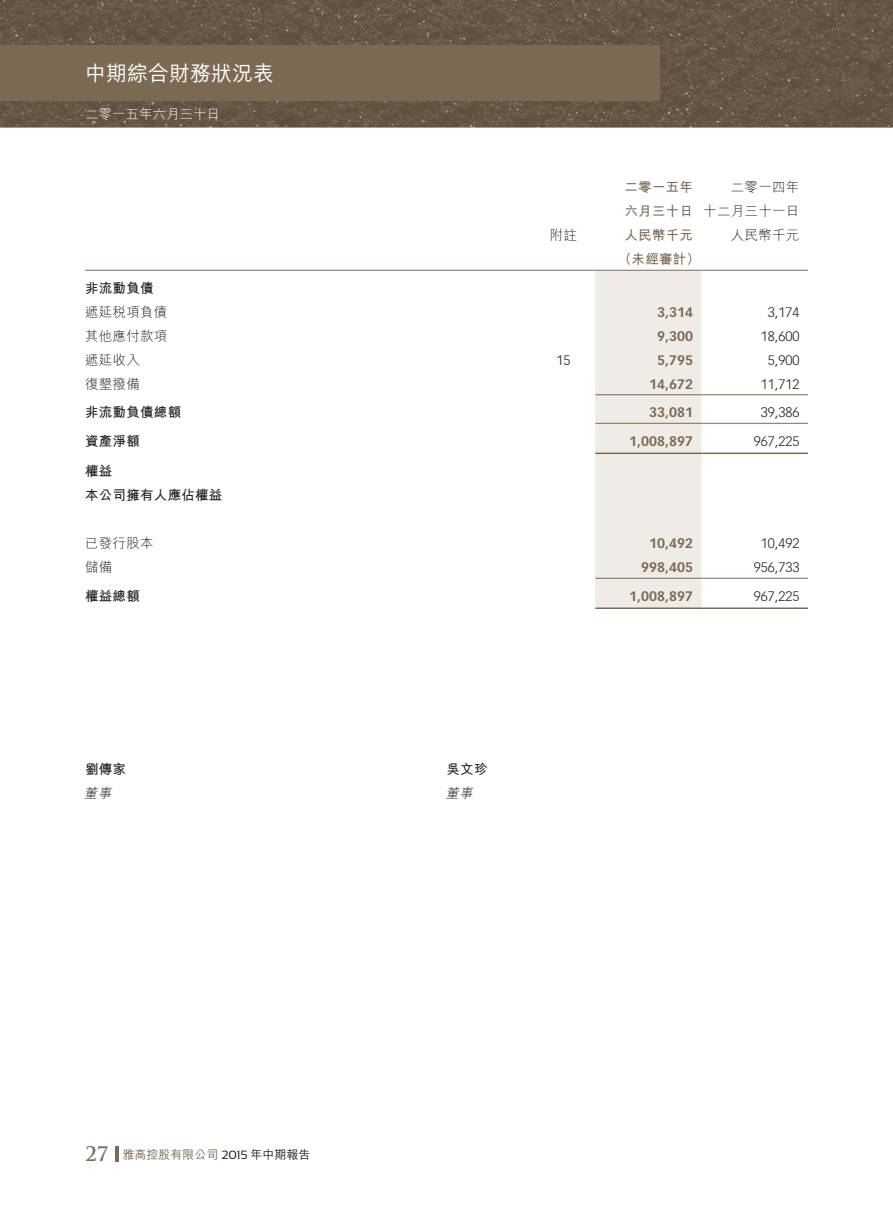
<style>
.page{position:relative;width:893px;height:1212px;background:#fff}
.page>*{position:absolute;margin:0;border:0;box-sizing:border-box;transform-origin:0 0}
.t1{font:500 21px "M Hei HK";color:#fff}
.t2{font:700 19.5px "Trajan Pro";color:#7c6954}
.t3{font:700 13.5px "Vectora LT Std";color:#7c6954}
.t4{font:300 13.5px "Vectora LT Std";color:#231f20}
.t5{font:300 13.5px "M Hei HK";letter-spacing:.02em;color:#231f20}
.t6{font:700 13.5px/24px "M Hei HK";letter-spacing:.02em;color:#231f20}
.t7{font:700 13.5px "M Hei HK";letter-spacing:.02em;color:#7c6954}
.t8{font:300 13.5px "M Hei HK";color:#fff}
.t9{font:italic 300 13.5px "M Hei HK";color:#231f20}
.t10{font:500 12px "M Hei HK";color:#7c6954}
.s1{font-family:"Sansation";font-weight:400;color:#231f20}
.s2{color:#231f20}
</style>
<div class="page">
<img style="left:0;top:0;width:893px;height:1162px">
<div style="left:0;top:45px;width:659px;height:56px;background:#7c6954"></div>
<hr style="left:115px;top:1146px;width:3px;height:16px;background:#7c6954">
<div style="left:595px;top:271px;width:107px;height:336px;background:#efece8"></div>
<hr style="left:85px;top:270px;width:446px;height:1px;background:#7c6954">
<hr style="left:531px;top:270px;width:64px;height:1px;background:#7c6954">
<hr style="left:595px;top:270px;width:107px;height:1px;background:#7c6954">
<hr style="left:702px;top:270px;width:106px;height:1px;background:#7c6954">
<hr style="left:595px;top:394px;width:107px;height:1px;background:#7c6954">
<hr style="left:702px;top:394px;width:106px;height:1px;background:#7c6954">
<hr style="left:595px;top:423px;width:107px;height:1px;background:#7c6954">
<hr style="left:702px;top:423px;width:106px;height:1px;background:#7c6954">
<hr style="left:595px;top:452px;width:107px;height:2px;background:#7c6954">
<hr style="left:702px;top:452px;width:106px;height:2px;background:#7c6954">
<hr style="left:595px;top:578px;width:107px;height:1px;background:#7c6954">
<hr style="left:702px;top:578px;width:106px;height:1px;background:#7c6954">
<hr style="left:595px;top:607px;width:107px;height:2px;background:#7c6954">
<hr style="left:702px;top:607px;width:106px;height:2px;background:#7c6954">
<h1 class="t1" style="left:85px;top:58px;width:190px">中期綜合財務狀況表</h1>
<p class="t8" style="left:85px;top:107px;width:136px">二零一五年六月三十日</p>
<p class="t7" style="left:624px;top:178px;width:70px">二零一五年</p>
<p class="t5" style="left:731px;top:181px;width:70px">二零一四年</p>
<p class="t7" style="left:624px;top:202px;width:70px">六月三十日</p>
<p class="t5" style="left:703px;top:205px;width:98px">十二月三十一日</p>
<p class="t5" style="left:550px;top:229px;width:29px">附註</p>
<p class="t7" style="left:624px;top:226px;width:70px">人民幣千元</p>
<p class="t5" style="left:731px;top:229px;width:70px">人民幣千元</p>
<p class="t7" style="left:618px;top:250px;width:83px">（未經審計(</p>
<p class="t6" style="left:85px;top:275px;width:70px">非流動負債</p>
<p class="t5" style="left:85px;top:305px;width:84px">遞延稅項負債</p>
<p class="t3" style="left:657px;top:304px;width:37px">3,314</p>
<p class="t4" style="left:768px;top:304px;width:33px">3,174</p>
<p class="t5" style="left:85px;top:329px;width:84px">其他應付款項</p>
<p class="t3" style="left:657px;top:328px;width:37px">9,300</p>
<p class="t4" style="left:761px;top:328px;width:40px">18,600</p>
<p class="t5" style="left:85px;top:353px;width:56px">遞延收入</p>
<p class="t4" style="left:556px;top:352px;width:16px">15</p>
<p class="t3" style="left:657px;top:352px;width:37px">5,795</p>
<p class="t4" style="left:768px;top:352px;width:33px">5,900</p>
<p class="t5" style="left:85px;top:377px;width:56px">復墾撥備</p>
<p class="t3" style="left:649px;top:376px;width:45px">14,672</p>
<p class="t4" style="left:761px;top:376px;width:40px">11,712</p>
<p class="t6" style="left:85px;top:399px;width:98px">非流動負債總額</p>
<p class="t3" style="left:649px;top:404px;width:45px">33,081</p>
<p class="t4" style="left:761px;top:405px;width:40px">39,386</p>
<p class="t6" style="left:85px;top:428px;width:56px">資產淨額</p>
<p class="t6" style="left:85px;top:458px;width:139px">權益<br>本公司擁有人應佔權益</p>
<p class="t3" style="left:629px;top:433px;width:65px">1,008,897</p>
<p class="t4" style="left:754px;top:433px;width:47px">967,225</p>
<p class="t5" style="left:85px;top:536px;width:70px">已發行股本</p>
<p class="t3" style="left:649px;top:535px;width:45px">10,492</p>
<p class="t4" style="left:761px;top:536px;width:40px">10,492</p>
<p class="t5" style="left:85px;top:560px;width:29px">儲備</p>
<p class="t3" style="left:641px;top:559px;width:53px">998,405</p>
<p class="t4" style="left:754px;top:560px;width:47px">956,733</p>
<p class="t6" style="left:85px;top:583px;width:56px">權益總額</p>
<p class="t3" style="left:629px;top:588px;width:65px">1,008,897</p>
<p class="t4" style="left:754px;top:588px;width:47px">967,225</p>
<p class="t6" style="left:85px;top:755px;width:43px">劉傳家</p>
<p class="t6" style="left:446px;top:755px;width:43px">吳文珍</p>
<p class="t9" style="left:84px;top:786px;width:32px">董事</p>
<p class="t9" style="left:445px;top:786px;width:32px">董事</p>
<h2 class="t2" style="left:85px;top:1142px;width:25px">27</h2>
<p class="t10" style="left:122px;top:1146px;width:190px">雅高控股有限公司 <span class="s1">2015</span> <span class="s2">年中期報告</span></p>
</div>
